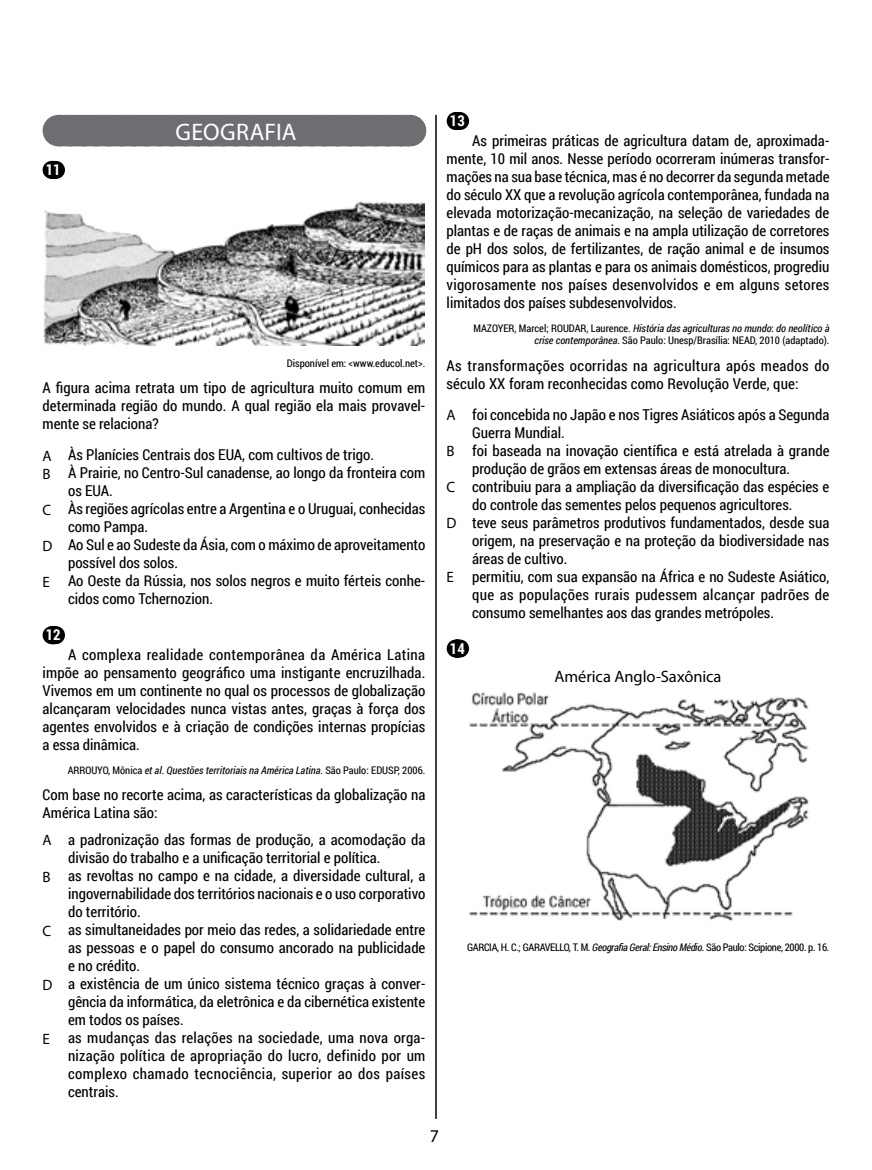
<style>
.page{position:relative;width:872px;height:1170px;background:#fff}
.page>*{position:absolute;margin:0;border:0;box-sizing:border-box;transform-origin:0 0}
.t1{font:24px "Myriad Pro";letter-spacing:.01em;color:#fff}
.t2{font:18px "Myriad Pro";color:#000}
.t3{font:16.5px "Myriad Pro";color:#000}
.t4{font:15px/18px "Roboto Condensed";color:#000;text-align:justify}
.t5{font:15px/18px "Roboto Condensed";letter-spacing:.025em;color:#000}
.t6{font:15px "Roboto Condensed";letter-spacing:.02em;color:#000}
.t7{font:700 15px "Roboto Condensed";color:#fff}
.t8{font:10.5px/12.6px "Roboto Condensed";color:#000;text-align:right}
.t9{font:10.5px "Roboto Condensed";letter-spacing:-.03em;color:#000}
.t10{font:italic 10.5px "Roboto Condensed";color:#000}
.s1{font-family:"Myriad Pro"}
.s2{font-style:normal}
.s3{font-style:italic}
</style>
<div class="page">
<hr style="left:435px;top:115px;width:2px;height:1003px;background:#000">
<div style="left:58px;top:115px;width:351px;height:31px;background:#6d6e71"></div>
<hr style="left:409px;top:115px;width:1px;height:31px;background:#6d6e71">
<svg style="left:52px;top:161px;width:4px;height:18px"></svg>
<svg style="left:52px;top:626px;width:4px;height:18px"></svg>
<img style="left:44px;top:201px;width:380px;height:145px">
<svg style="left:455px;top:112px;width:5px;height:18px"></svg>
<svg style="left:455px;top:639px;width:5px;height:18px"></svg>
<img style="left:469px;top:691px;width:340px;height:230px">
<p class="t7" style="left:46px;top:159px;width:16px">11</p>
<h1 class="t1" style="left:175px;top:117px;width:123px">GEOGRAFIA</h1>
<p class="t8" style="left:287px;top:356px;width:140px">Disponível em: &lt;www.educol.net&gt;.</p>
<p class="t4" style="left:43px;top:378px;width:384px">A figura acima retrata um tipo de agricultura muito comum em determinada região do mundo. A qual região ela mais provavel&shy;mente se relaciona?</p>
<p class="t4" style="left:43px;top:445px;width:333px"><span class="s1">A</span> Às Planícies Centrais dos EUA, com cultivos de trigo.</p>
<p class="t4" style="left:43px;top:463px;width:384px"><span class="s1">B</span> À Prairie, no Centro-Sul canadense, ao longo da fronteira com</p>
<p class="t4" style="left:68px;top:481px;width:46px">os EUA.</p>
<p class="t4" style="left:43px;top:499px;width:384px"><span class="s1">C</span> Às regiões agrícolas entre a Argentina e o Uruguai, conhecidas</p>
<p class="t4" style="left:68px;top:517px;width:82px">como Pampa.</p>
<p class="t4" style="left:43px;top:535px;width:384px"><span class="s1">D</span> Ao Sul e ao Sudeste da Ásia, com o máximo de aproveitamento</p>
<p class="t4" style="left:68px;top:553px;width:112px">possível dos solos.</p>
<p class="t4" style="left:43px;top:571px;width:384px"><span class="s1">E</span> Ao Oeste da Rússia, nos solos negros e muito férteis conhe-</p>
<p class="t4" style="left:68px;top:589px;width:146px">cidos como Tchernozion.</p>
<p class="t7" style="left:46px;top:624px;width:16px">12</p>
<p class="t4" style="left:43px;top:645px;width:384px;text-indent:26px">A complexa realidade contemporânea da América Latina impõe ao pensamento geográfico uma instigante encruzilhada.<br>Vivemos em um continente no qual os processos de globalização alcançaram velocidades nunca vistas antes, graças à força dos agentes envolvidos e à criação de condições internas propícias a essa dinâmica.</p>
<p class="t10" style="left:68px;top:762px;width:359px"><span class="s2">ARROUYO, Mônica</span> et al<span class="s2">.</span> Questões territoriais na América Latina<span class="s2">. São Paulo: EDUSP, 2006.</span></p>
<p class="t4" style="left:43px;top:785px;width:384px">Com base no recorte acima, as características da globalização na<br>América Latina são:</p>
<p class="t4" style="left:43px;top:829px;width:384px"><span class="s1">A</span> a padronização das formas de produção, a acomodação da</p>
<p class="t4" style="left:68px;top:847px;width:314px">divisão do trabalho e a unificação territorial e política.</p>
<p class="t4" style="left:43px;top:865px;width:384px"><span class="s1">B</span> as revoltas no campo e na cidade, a diversidade cultural, a</p>
<p class="t4" style="left:68px;top:883px;width:359px">ingovernabilidade dos territórios nacionais e o uso corporativo</p>
<p class="t4" style="left:68px;top:901px;width:74px">do território.</p>
<p class="t4" style="left:43px;top:919px;width:384px"><span class="s1">C</span> as simultaneidades por meio das redes, a solidariedade entre</p>
<p class="t4" style="left:68px;top:937px;width:359px">as pessoas e o papel do consumo ancorado na publicidade</p>
<p class="t4" style="left:68px;top:955px;width:74px">e no crédito.</p>
<p class="t4" style="left:43px;top:973px;width:384px"><span class="s1">D</span> a existência de um único sistema técnico graças à conver-</p>
<p class="t4" style="left:68px;top:991px;width:359px">gência da informática, da eletrônica e da cibernética existente</p>
<p class="t4" style="left:68px;top:1009px;width:117px">em todos os países.</p>
<p class="t6" style="left:43px;top:1026px;width:384px"><span class="s1">E</span> as mudanças das relações na sociedade, uma nova orga-</p>
<p class="t4" style="left:68px;top:1045px;width:359px">nização política de apropriação do lucro, definido por um</p>
<p class="t5" style="left:68px;top:1063px;width:359px">complexo chamado tecnociência, superior ao dos países</p>
<p class="t4" style="left:68px;top:1081px;width:52px">centrais.</p>
<p class="t7" style="left:450px;top:110px;width:16px">13</p>
<p class="t4" style="left:446px;top:131px;width:384px;text-indent:26px">As primeiras práticas de agricultura datam de, aproximada&shy;mente, 10 mil anos. Nesse período ocorreram inúmeras transfor&shy;mações na sua base técnica, mas é no decorrer da segunda metade do século XX que a revolução agrícola contemporânea, fundada na elevada motorização-mecanização, na seleção de variedades de plantas e de raças de animais e na ampla utilização de corretores de pH dos solos, de fertilizantes, de ração animal e de insumos químicos para as plantas e para os animais domésticos, progrediu vigorosamente nos países desenvolvidos e em alguns setores limitados dos países subdesenvolvidos.</p>
<p class="t8" style="left:473px;top:321px;width:357px">MAZOYER, Marcel; ROUDAR, Laurence. <span class="s3">História das agriculturas no mundo</span>: <span class="s3">do neolítico à crise contemporânea</span>. São Paulo: Unesp/Brasília: NEAD, 2010 (adaptado).</p>
<p class="t5" style="left:446px;top:356px;width:384px">As transformações ocorridas na agricultura após meados do século XX foram reconhecidas como Revolução Verde, que:</p>
<p class="t4" style="left:446px;top:404px;width:384px"><span class="s1">A</span> foi concebida no Japão e nos Tigres Asiáticos após a Segunda</p>
<p class="t4" style="left:472px;top:422px;width:94px">Guerra Mundial.</p>
<p class="t4" style="left:446px;top:440px;width:384px"><span class="s1">B</span> foi baseada na inovação científica e está atrelada à grande</p>
<p class="t4" style="left:472px;top:458px;width:319px">produção de grãos em extensas áreas de monocultura.</p>
<p class="t4" style="left:446px;top:476px;width:384px"><span class="s1">C</span> contribuiu para a ampliação da diversificação das espécies e</p>
<p class="t4" style="left:472px;top:494px;width:322px">do controle das sementes pelos pequenos agricultores.</p>
<p class="t4" style="left:446px;top:512px;width:384px"><span class="s1">D</span> teve seus parâmetros produtivos fundamentados, desde sua</p>
<p class="t4" style="left:472px;top:530px;width:359px">origem, na preservação e na proteção da biodiversidade nas</p>
<p class="t4" style="left:472px;top:548px;width:97px">áreas de cultivo.</p>
<p class="t4" style="left:446px;top:566px;width:384px"><span class="s1">E</span> permitiu, com sua expansão na África e no Sudeste Asiático,</p>
<p class="t6" style="left:472px;top:584px;width:359px">que as populações rurais pudessem alcançar padrões de</p>
<p class="t4" style="left:472px;top:602px;width:303px">consumo semelhantes aos das grandes metrópoles.</p>
<p class="t7" style="left:450px;top:637px;width:16px">14</p>
<p class="t3" style="left:554px;top:666px;width:169px">América Anglo-Saxônica</p>
<p class="t9" style="left:467px;top:939px;width:364px">GARCIA, H. C.; GARAVELLO, T. M. <span class="s3">Geografia Geral: Ensino Médio</span>. São Paulo: Scipione, 2000. p. 16.</p>
<p class="t2" style="left:430px;top:1124px;width:11px">7</p>
</div>
